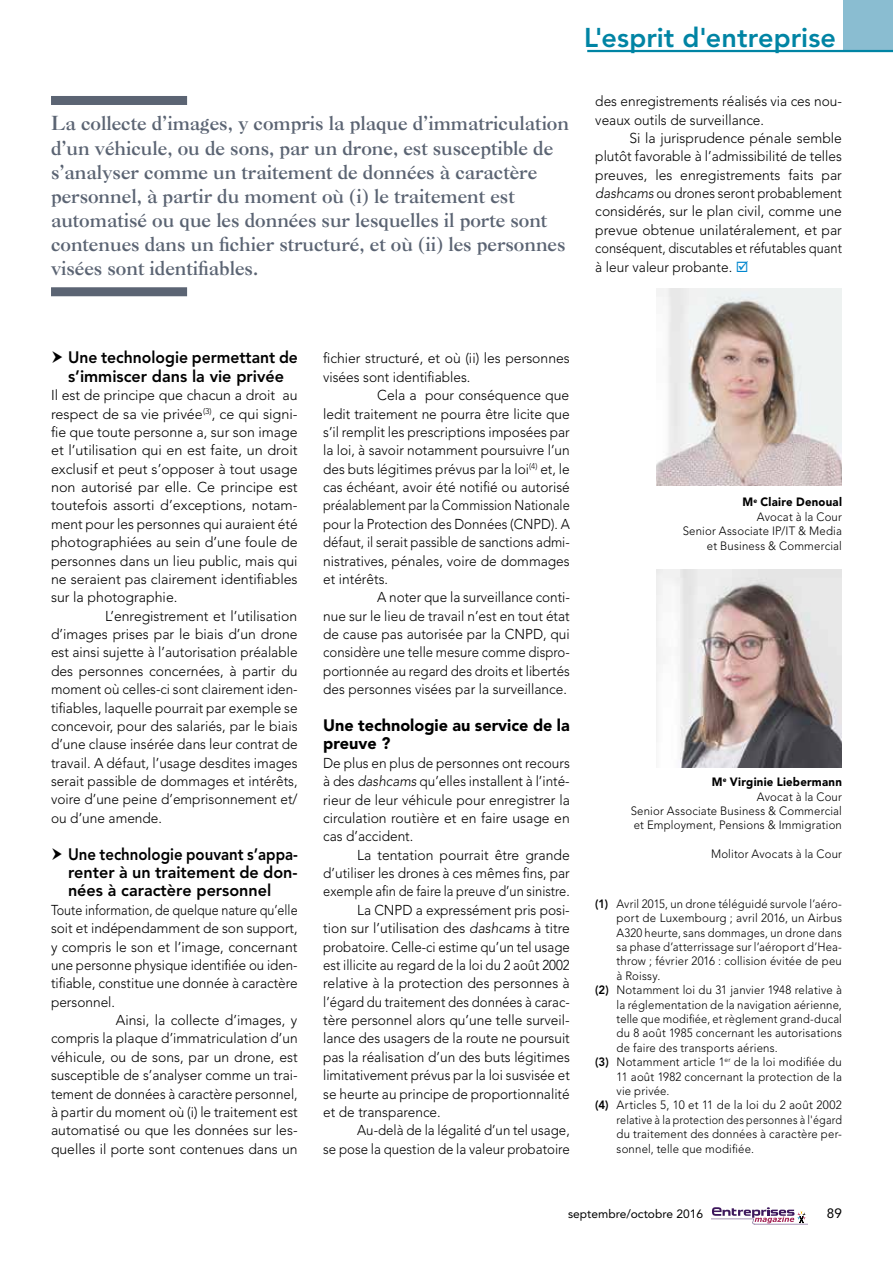
<style>
.page{position:relative;width:893px;height:1263px;background:#fff}
.page>*{position:absolute;margin:0;border:0;box-sizing:border-box;transform-origin:0 0}
.t1{font:800 27px "Avenir";color:#0084a4}
.t2{font:700 19.5px/24px "Caslon BT";color:#5b6473}
.t3{font:800 16.5px/18.3px "Avenir";color:#000;text-align:justify;scale:.91 1}
.t4{font:800 16.5px/18.3px "Avenir";color:#000;scale:.95 1}
.t5{font:900 16.5px/18.5px "Avenir";color:#000}
.t6{font:300 14.25px/18.5px "Avenir";color:#000;text-align:justify}
.t7{font:300 14.25px/18.3px "Avenir";color:#000;text-align:justify;scale:.96 1}
.t8{font:300 14.25px/18.3px "Avenir";color:#000;text-align:justify;scale:.95 1}
.t9{font:300 14.25px "Avenir";color:#000;scale:.93 1}
.t10{font:300 14.25px "Avenir";color:#000;scale:.92 1}
.t11{font:300 14.25px "Avenir";color:#000;scale:.88 1}
.t12{font:300 14.25px "Avenir";color:#000;scale:.9 1}
.t13{font:300 14.25px "Avenir";color:#000;scale:.94 1}
.t14{font:13.5px "Avenir";color:#000}
.t15{font:300 12px/14.4px "Avenir";letter-spacing:.015em;color:#000;text-align:right;scale:.95 1}
.t16{font:300 12px "Avenir";letter-spacing:.015em;color:#000;scale:.94 1}
.t17{font:300 12px "Avenir";letter-spacing:.015em;color:#000;scale:.96 1}
.t18{font:300 12px "Avenir";letter-spacing:.015em;color:#000;scale:.93 1}
.t19{font:300 12px "Avenir";letter-spacing:.015em;color:#000;scale:.9 1}
.t20{font:300 12px "Avenir";letter-spacing:.015em;color:#000}
.t21{font:12px "Avenir";color:#000}
.s1{font-style:italic}
.s2{font-weight:900}
.s3{font-weight:800}
</style>
<div class="page">
<svg style="left:712px;top:1207px;width:96px;height:17px"></svg>
<div style="left:51px;top:96px;width:136px;height:9px;background:#5b6473"></div>
<div style="left:51px;top:287px;width:136px;height:9px;background:#5b6473"></div>
<img style="left:656px;top:288px;width:186px;height:198px">
<img style="left:656px;top:570px;width:186px;height:198px">
<div style="left:843px;top:0;width:50px;height:51px;background:#8abdd1"></div>
<hr style="left:587px;top:50px;width:306px;height:2px;background:#0084a4">
<p class="t2" style="left:51px;top:111px;width:520px">La collecte d’images, y compris la plaque d’immatriculation d’un véhicule, ou de sons, par un drone, est susceptible de s’analyser comme un traitement de données à caractère personnel, à partir du moment où (i) le traitement est automatisé ou que les données sur lesquelles il porte sont contenues dans un fichier structuré, et où (ii) les personnes visées sont identifiables.</p>
<h1 class="t1" style="left:584px;top:22px;width:253px">L'esprit d'entreprise</h1>
<p class="t7" style="left:595px;top:92px;width:258px">des enregistrements réalisés via ces nou&shy;veaux outils de surveillance.</p>
<p class="t6" style="left:595px;top:129px;width:248px;text-indent:34px">Si la jurisprudence pénale semble plutôt favorable à l’admissibilité de telles preuves, les enregistrements faits par <span class="s1">dashcams</span> ou drones seront probablement considérés, sur le plan civil, comme une prevue obtenue unilatéralement, et par conséquent, discutables et réfutables quant à leur valeur probante.</p>
<p class="t4" style="left:68px;top:348px;width:243px">Une technologie permettant de s’immiscer dans la vie privée</p>
<p class="t6" style="left:51px;top:386px;width:248px">Il est de principe que chacun a droit au respect de sa vie privée<sup>(3)</sup>, ce qui signi&shy;fie que toute personne a, sur son image et l’utilisation qui en est faite, un droit exclusif et peut s’opposer à tout usage non autorisé par elle. Ce principe est toutefois assorti d’exceptions, notam&shy;ment pour les personnes qui auraient été photographiées au sein d’une foule de personnes dans un lieu public, mais qui ne seraient pas clairement identifiables sur la photographie.</p>
<p class="t6" style="left:51px;top:607px;width:248px;text-indent:54px">L’enregistrement et l’utilisation d’images prises par le biais d’un drone est ainsi sujette à l’autorisation préalable des personnes concernées, à partir du moment où celles-ci sont clairement iden&shy;tifiables, laquelle pourrait par exemple se concevoir, pour des salariés, par le biais d’une clause insérée dans leur contrat de travail. A défaut, l’usage desdites images serait passible de dommages et intérêts, voire d’une peine d’emprisonnement et/ ou d’une amende.</p>
<p class="t3" style="left:68px;top:845px;width:254px">Une technologie pouvant s’appa&shy;renter à un traitement de don&shy;nées à caractère personnel</p>
<p class="t11" style="left:51px;top:901px;width:282px">Toute information, de quelque nature qu’elle</p>
<p class="t7" style="left:51px;top:919px;width:258px">soit et indépendamment de son support,</p>
<p class="t6" style="left:51px;top:937px;width:248px">y compris le son et l’image, concernant</p>
<p class="t9" style="left:51px;top:956px;width:267px">une personne physique identifiée ou iden-</p>
<p class="t7" style="left:51px;top:974px;width:258px">tifiable, constitue une donnée à caractère</p>
<p class="t7" style="left:51px;top:992px;width:68px">personnel.</p>
<p class="t6" style="left:116px;top:1011px;width:183px">Ainsi, la collecte d’images, y</p>
<p class="t7" style="left:51px;top:1029px;width:258px">compris la plaque d’immatriculation d’un</p>
<p class="t6" style="left:51px;top:1047px;width:248px">véhicule, ou de sons, par un drone, est</p>
<p class="t7" style="left:51px;top:1066px;width:258px">susceptible de s’analyser comme un trai-</p>
<p class="t9" style="left:51px;top:1085px;width:267px">tement de données à caractère personnel,</p>
<p class="t7" style="left:51px;top:1103px;width:258px">à partir du moment où (i) le traitement est</p>
<p class="t6" style="left:51px;top:1121px;width:248px">automatisé ou que les données sur les-</p>
<p class="t6" style="left:51px;top:1139px;width:248px">quelles il porte sont contenues dans un</p>
<p class="t6" style="left:323px;top:349px;width:248px">fichier structuré, et où (ii) les personnes visées sont identifiables.</p>
<p class="t6" style="left:323px;top:386px;width:248px;text-indent:54px">Cela a pour conséquence que ledit traitement ne pourra être licite que s’il remplit les prescriptions imposées par la loi, à savoir notamment poursuivre l’un des buts légitimes prévus par la loi<sup>(4)</sup> et, le cas échéant, avoir été notifié ou autorisé préalablement par la Commission Nationale pour la Protection des Données (CNPD). A défaut, il serait passible de sanctions admi&shy;nistratives, pénales, voire de dommages et intérêts.</p>
<p class="t8" style="left:323px;top:588px;width:261px;text-indent:54px">A noter que la surveillance conti&shy;nue sur le lieu de travail n’est en tout état de cause pas autorisée par la CNPD, qui considère une telle mesure comme dispro&shy;portionnée au regard des droits et libertés des personnes visées par la surveillance.</p>
<p class="t5" style="left:323px;top:716px;width:248px">Une technologie au service de la preuve ?</p>
<p class="t7" style="left:323px;top:754px;width:258px">De plus en plus de personnes ont recours à des <span class="s1">dashcams</span> qu’elles installent à l’inté&shy;rieur de leur véhicule pour enregistrer la circulation routière et en faire usage en cas d’accident.</p>
<p class="t6" style="left:357px;top:845px;width:214px">La tentation pourrait être grande</p>
<p class="t7" style="left:323px;top:864px;width:258px">d’utiliser les drones à ces mêmes fins, par</p>
<p class="t12" style="left:323px;top:883px;width:276px">exemple afin de faire la preuve d’un sinistre.</p>
<p class="t7" style="left:357px;top:901px;width:223px">La CNPD a expressément pris posi-</p>
<p class="t6" style="left:323px;top:919px;width:248px">tion sur l’utilisation des <span class="s1">dashcams</span> à titre</p>
<p class="t9" style="left:323px;top:938px;width:267px">probatoire. Celle-ci estime qu’un tel usage</p>
<p class="t10" style="left:323px;top:956px;width:270px">est illicite au regard de la loi du 2 août 2002</p>
<p class="t6" style="left:323px;top:974px;width:248px">relative à la protection des personnes à</p>
<p class="t10" style="left:323px;top:993px;width:270px">l’égard du traitement des données à carac-</p>
<p class="t6" style="left:323px;top:1011px;width:248px">tère personnel alors qu’une telle surveil-</p>
<p class="t7" style="left:323px;top:1029px;width:258px">lance des usagers de la route ne poursuit</p>
<p class="t7" style="left:323px;top:1048px;width:258px">pas la réalisation d’un des buts légitimes</p>
<p class="t13" style="left:323px;top:1067px;width:264px">limitativement prévus par la loi susvisée et</p>
<p class="t7" style="left:323px;top:1084px;width:258px">se heurte au principe de proportionnalité</p>
<p class="t7" style="left:323px;top:1103px;width:124px">et de transparence.</p>
<p class="t9" style="left:357px;top:1122px;width:230px">Au-delà de la légalité d’un tel usage,</p>
<p class="t9" style="left:323px;top:1140px;width:267px">se pose la question de la valeur probatoire</p>
<p class="t15" style="left:683px;top:495px;width:169px"><span class="s2">M</span><sup>e</sup> <span class="s2">Claire Denoual<br></span>Avocat à la Cour<br>Senior Associate IP/IT &amp; Media et Business &amp; Commercial</p>
<p class="t15" style="left:631px;top:775px;width:224px"><span class="s2">M</span><sup>e</sup> <span class="s2">Virginie Liebermann<br></span>Avocat à la Cour<br>Senior Associate Business &amp; Commercial et Employment, Pensions &amp; Immigration</p>
<p class="t15" style="left:711px;top:847px;width:139px">Molitor Avocats à la Cour</p>
<p class="t16" style="left:595px;top:896px;width:264px"><span class="s3">(1)</span> Avril 2015, un drone téléguidé survole l’aéro-</p>
<p class="t17" style="left:617px;top:911px;width:236px">port de Luxembourg ; avril 2016, un Airbus</p>
<p class="t18" style="left:617px;top:925px;width:244px">A320 heurte, sans dommages, un drone dans</p>
<p class="t16" style="left:617px;top:940px;width:241px">sa phase d’atterrissage sur l’aéroport d’Hea-</p>
<p class="t15" style="left:617px;top:954px;width:239px">throw ; février 2016 : collision évitée de peu</p>
<p class="t15" style="left:617px;top:968px;width:48px">à Roissy.</p>
<p class="t15" style="left:595px;top:983px;width:261px"><span class="s3">(2)</span> Notamment loi du 31 janvier 1948 relative à</p>
<p class="t15" style="left:617px;top:997px;width:239px">la réglementation de la navigation aérienne,</p>
<p class="t18" style="left:617px;top:1012px;width:244px">telle que modifiée, et règlement grand-ducal</p>
<p class="t15" style="left:617px;top:1026px;width:239px">du 8 août 1985 concernant les autorisations</p>
<p class="t15" style="left:617px;top:1040px;width:171px">de faire des transports aériens.</p>
<p class="t17" style="left:595px;top:1055px;width:258px"><span class="s3">(3)</span> Notamment article 1<sup>er</sup> de la loi modifiée du</p>
<p class="t15" style="left:617px;top:1069px;width:239px">11 août 1982 concernant la protection de la</p>
<p class="t15" style="left:617px;top:1083px;width:57px">vie privée.</p>
<p class="t20" style="left:595px;top:1098px;width:248px"><span class="s3">(4)</span> Articles 5, 10 et 11 de la loi du 2 août 2002</p>
<p class="t19" style="left:617px;top:1112px;width:252px">relative à la protection des personnes à l'égard</p>
<p class="t15" style="left:617px;top:1127px;width:239px">du traitement des données à caractère per-</p>
<p class="t15" style="left:617px;top:1141px;width:146px">sonnel, telle que modifiée.</p>
<p class="t21" style="left:568px;top:1207px;width:136px">septembre/octobre 2016</p>
<p class="t14" style="left:827px;top:1205px;width:17px">89</p>
</div>
